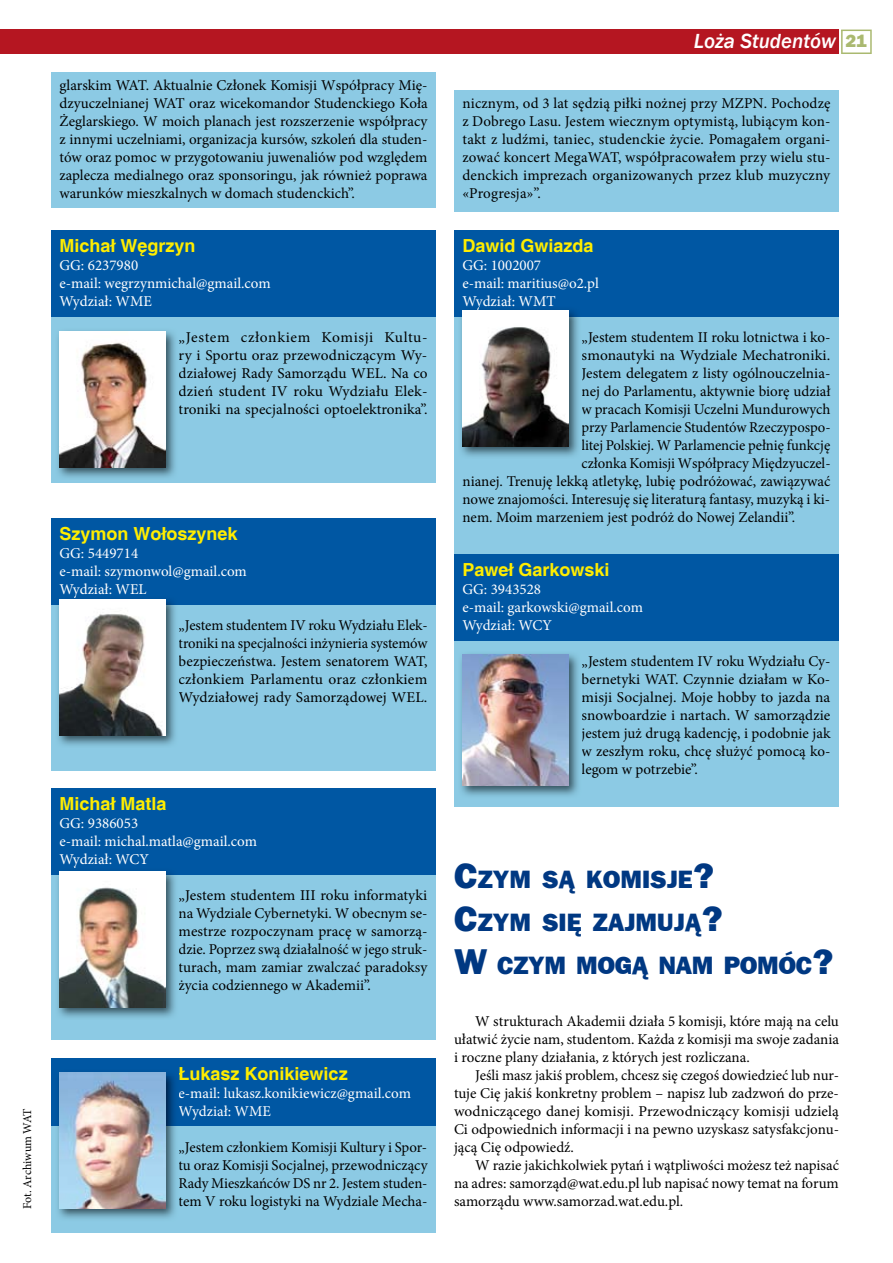
<style>
.page{position:relative;width:893px;height:1263px;background:#fff}
.page>*{position:absolute;margin:0;border:0;box-sizing:border-box;transform-origin:0 0}
.t1{font:800 25.2px/43.2px "Frankfurt Gothic";color:#003882}
.t2{font:italic 500 21px "Franklin Gothic";color:#fff}
.t3{font:700 18px "Helvetica";color:#ffed00}
.t4{font:15px/18px "Minion Pro";color:#000;text-align:justify}
.t5{font:15px/18px "Minion Pro";color:#fff}
.t6{font:12px "Minion Pro";letter-spacing:-.01em;color:#000}
.s1{font-family:"Frankfurt Gothic";font-weight:800;font-style:normal;font-size:18px;color:#aab970}
.s2{font-size:36px}
</style>
<div class="page">
<div style="left:51px;top:72px;width:385px;height:135px;background:#8ccae4"></div>
<div style="left:51px;top:230px;width:385px;height:35px;background:#0057a3"></div>
<div style="left:51px;top:248px;width:385px;height:35px;background:#0057a3"></div>
<div style="left:51px;top:266px;width:385px;height:35px;background:#0057a3"></div>
<div style="left:51px;top:284px;width:385px;height:35px;background:#0057a3"></div>
<div style="left:51px;top:317px;width:385px;height:165px;background:#8ccae4"></div>
<div style="left:51px;top:518px;width:385px;height:35px;background:#0057a3"></div>
<div style="left:51px;top:536px;width:385px;height:35px;background:#0057a3"></div>
<div style="left:51px;top:554px;width:385px;height:35px;background:#0057a3"></div>
<div style="left:51px;top:572px;width:385px;height:35px;background:#0057a3"></div>
<div style="left:51px;top:605px;width:385px;height:165px;background:#8ccae4"></div>
<div style="left:51px;top:788px;width:385px;height:35px;background:#0057a3"></div>
<div style="left:51px;top:806px;width:385px;height:35px;background:#0057a3"></div>
<div style="left:51px;top:824px;width:385px;height:35px;background:#0057a3"></div>
<div style="left:51px;top:842px;width:385px;height:35px;background:#0057a3"></div>
<div style="left:51px;top:875px;width:385px;height:89px;background:#8ccae4"></div>
<div style="left:51px;top:956px;width:385px;height:84px;background:#8ccae4"></div>
<div style="left:51px;top:1058px;width:385px;height:35px;background:#0057a3"></div>
<div style="left:51px;top:1076px;width:385px;height:35px;background:#0057a3"></div>
<div style="left:51px;top:1094px;width:385px;height:35px;background:#0057a3"></div>
<div style="left:51px;top:1126px;width:385px;height:107px;background:#8ccae4"></div>
<div style="left:454px;top:90px;width:385px;height:122px;background:#8ccae4"></div>
<div style="left:454px;top:230px;width:385px;height:35px;background:#0057a3"></div>
<div style="left:454px;top:248px;width:385px;height:35px;background:#0057a3"></div>
<div style="left:454px;top:266px;width:385px;height:35px;background:#0057a3"></div>
<div style="left:454px;top:284px;width:385px;height:35px;background:#0057a3"></div>
<div style="left:454px;top:318px;width:385px;height:237px;background:#8ccae4"></div>
<div style="left:454px;top:554px;width:385px;height:35px;background:#0057a3"></div>
<div style="left:454px;top:572px;width:385px;height:35px;background:#0057a3"></div>
<div style="left:454px;top:590px;width:385px;height:35px;background:#0057a3"></div>
<div style="left:454px;top:608px;width:385px;height:35px;background:#0057a3"></div>
<div style="left:454px;top:641px;width:385px;height:165px;background:#8ccae4"></div>
<img style="left:58px;top:331px;width:117px;height:147px">
<img style="left:60px;top:332px;width:106px;height:136px">
<img style="left:58px;top:599px;width:117px;height:147px">
<img style="left:60px;top:600px;width:106px;height:136px">
<img style="left:459px;top:310px;width:122px;height:147px">
<img style="left:462px;top:310px;width:107px;height:136px">
<img style="left:461px;top:654px;width:117px;height:142px">
<img style="left:462px;top:655px;width:107px;height:131px">
<img style="left:58px;top:871px;width:117px;height:147px">
<img style="left:60px;top:872px;width:106px;height:136px">
<img style="left:58px;top:1072px;width:117px;height:147px">
<img style="left:60px;top:1073px;width:106px;height:136px">
<svg style="left:841px;top:30px;width:31px;height:24px"></svg>
<div style="left:0;top:30px;width:839px;height:24px;background:#b51621"></div>
<p class="t6" style="left:19px;top:1209px;width:102px;rotate:-90deg">Fot. Archiwum WAT</p>
<p class="t4" style="left:60px;top:76px;width:370px">glarskim WAT. Aktualnie Członek Komisji Współpracy Mię&shy;dzyuczelnianej WAT oraz wicekomandor Studenckiego Koła Żeglarskiego. W moich planach jest rozszerzenie współpracy z innymi uczelniami, organizacja kursów, szkoleń dla studen&shy;tów oraz pomoc w przygotowaniu juwenaliów pod względem zaplecza medialnego oraz sponsoringu, jak również poprawa warunków mieszkalnych w domach studenckich”.</p>
<p class="t3" style="left:60px;top:235px;width:138px">Michał Węgrzyn</p>
<p class="t5" style="left:60px;top:256px;width:213px">GG: 6237980<br>e-mail: wegrzynmichal@gmail.com<br>Wydział: WME</p>
<p class="t4" style="left:179px;top:328px;width:251px">„Jestem członkiem Komisji Kultu&shy;ry i Sportu oraz przewodniczącym Wy&shy;działowej Rady Samorządu WEL. Na co dzień student IV roku Wydziału Elek&shy;troniki na specjalności optoelektronika”.</p>
<p class="t3" style="left:60px;top:523px;width:180px">Szymon Wołoszynek</p>
<p class="t5" style="left:60px;top:544px;width:189px">GG: 5449714<br>e-mail: szymonwol@gmail.com<br>Wydział: WEL</p>
<p class="t4" style="left:179px;top:616px;width:251px">„Jestem studentem IV roku Wydziału Elek&shy;troniki na specjalności inżynieria systemów bezpieczeństwa. Jestem senatorem WAT, członkiem Parlamentu oraz członkiem Wydziałowej rady Samorządowej WEL.</p>
<p class="t3" style="left:60px;top:793px;width:109px">Michał Matla</p>
<p class="t5" style="left:60px;top:814px;width:199px">GG: 9386053<br>e-mail: michal.matla@gmail.com<br>Wydział: WCY</p>
<p class="t4" style="left:179px;top:886px;width:251px">„Jestem studentem III roku informatyki na Wydziale Cybernetyki. W obecnym se&shy;mestrze rozpoczynam pracę w samorzą&shy;dzie. Poprzez swą działalność w jego struk&shy;turach, mam zamiar zwalczać paradoksy życia codziennego w Akademii”.</p>
<p class="t3" style="left:179px;top:1063px;width:171px">Łukasz Konikiewicz</p>
<p class="t5" style="left:179px;top:1084px;width:234px">e-mail: lukasz.konikiewicz@gmail.com<br>Wydział: WME</p>
<p class="t4" style="left:179px;top:1138px;width:251px">„Jestem członkiem Komisji Kultury i Spor&shy;tu oraz Komisji Socjalnej, przewodniczący Rady Mieszkańców DS nr 2. Jestem studen&shy;tem V roku logistyki na Wydziale Mecha-</p>
<h2 class="t2" style="left:694px;top:28px;width:175px">Loża Studentów <span class="s1">21</span></h2>
<p class="t4" style="left:462px;top:94px;width:370px">nicznym, od 3 lat sędzią piłki nożnej przy MZPN. Pochodzę z Dobrego Lasu. Jestem wiecznym optymistą, lubiącym kon&shy;takt z ludźmi, taniec, studenckie życie. Pomagałem organi&shy;zować koncert MegaWAT, współpracowałem przy wielu stu&shy;denckich imprezach organizowanych przez klub muzyczny «Progresja»”.</p>
<p class="t3" style="left:462px;top:235px;width:133px">Dawid Gwiazda</p>
<p class="t5" style="left:462px;top:256px;width:138px">GG: 1002007<br>e-mail: maritius@o2.pl<br>Wydział: WMT</p>
<p class="t4" style="left:582px;top:328px;width:250px">„Jestem studentem II roku lotnictwa i ko-</p>
<p class="t4" style="left:582px;top:346px;width:250px">smonautyki na Wydziale Mechatroniki.</p>
<p class="t4" style="left:582px;top:364px;width:250px">Jestem delegatem z listy ogólnouczelnia-</p>
<p class="t4" style="left:582px;top:382px;width:250px">nej do Parlamentu, aktywnie biorę udział</p>
<p class="t4" style="left:582px;top:400px;width:250px">w pracach Komisji Uczelni Mundurowych</p>
<p class="t4" style="left:582px;top:418px;width:250px">przy Parlamencie Studentów Rzeczypospo-</p>
<p class="t4" style="left:582px;top:436px;width:250px">litej Polskiej. W Parlamencie pełnię funkcję</p>
<p class="t4" style="left:582px;top:454px;width:250px">członka Komisji Współpracy Międzyuczel-</p>
<p class="t4" style="left:462px;top:472px;width:369px">nianej. Trenuję lekką atletykę, lubię podróżować, zawiązywać</p>
<p class="t4" style="left:462px;top:490px;width:369px">nowe znajomości. Interesuję się literaturą fantasy, muzyką i ki-</p>
<p class="t4" style="left:462px;top:508px;width:334px">nem. Moim marzeniem jest podróż do Nowej Zelandii”.</p>
<p class="t3" style="left:462px;top:559px;width:149px">Paweł Garkowski</p>
<p class="t5" style="left:462px;top:580px;width:182px">GG: 3943528<br>e-mail: garkowski@gmail.com<br>Wydział: WCY</p>
<p class="t4" style="left:582px;top:652px;width:250px">„Jestem studentem IV roku Wydziału Cy&shy;bernetyki WAT. Czynnie działam w Ko&shy;misji Socjalnej. Moje hobby to jazda na snowboardzie i nartach. W samorządzie jestem już drugą kadencję, i podobnie jak w zeszłym roku, chcę służyć pomocą ko&shy;legom w potrzebie”.</p>
<h1 class="t1" style="left:454px;top:857px;width:381px"><span class="s2">C</span>ZYM SĄ KOMISJE<span class="s2">?<br>C</span>ZYM SIĘ ZAJMUJĄ<span class="s2">?<br>W</span> CZYM MOGĄ NAM POMÓC<span class="s2">?</span></h1>
<p class="t4" style="left:454px;top:1012px;width:386px;text-indent:21px">W strukturach Akademii działa 5 komisji, które mają na celu ułatwić życie nam, studentom. Każda z komisji ma swoje zadania i roczne plany działania, z których jest rozliczana.</p>
<p class="t4" style="left:454px;top:1066px;width:387px;text-indent:21px">Jeśli masz jakiś problem, chcesz się czegoś dowiedzieć lub nur&shy;tuje Cię jakiś konkretny problem – napisz lub zadzwoń do prze&shy;wodniczącego danej komisji. Przewodniczący komisji udzielą Ci odpowiednich informacji i na pewno uzyskasz satysfakcjonu&shy;jącą Cię odpowiedź.</p>
<p class="t4" style="left:454px;top:1156px;width:387px;text-indent:21px">W razie jakichkolwiek pytań i wątpliwości możesz też napisać na adres: samorząd@wat.edu.pl lub napisać nowy temat na forum samorządu www.samorzad.wat.edu.pl.</p>
</div>
